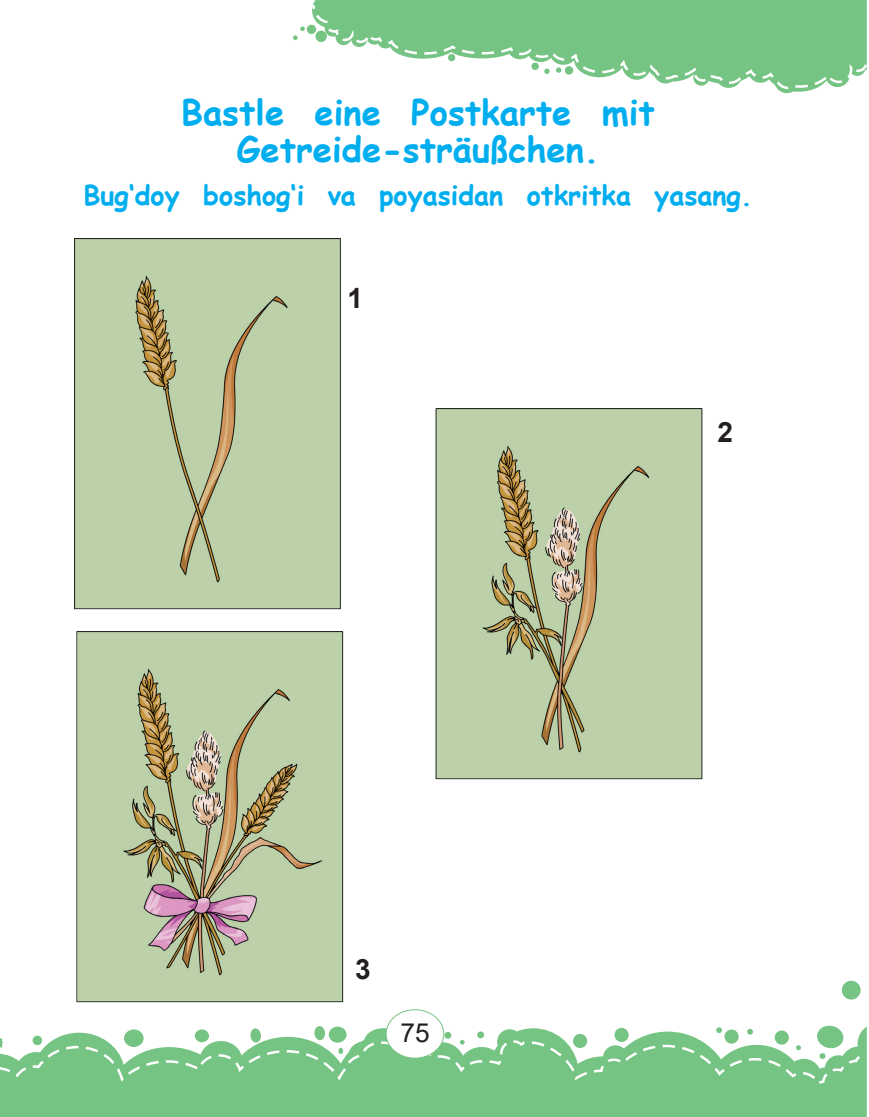
<style>
.page{position:relative;width:869px;height:1117px;background:#fff}
.page>*{position:absolute;margin:0;border:0;box-sizing:border-box;transform-origin:0 0}
.t1{font:700 34.65px/37.8px "Comic Sans MS";color:#00aeef;text-align:center}
.t2{font:700 28px "Arial";color:#231f20}
.t3{font:700 26.95px "Comic Sans MS";color:#00aeef}
.t4{font:26.25px "Arial";color:#231f20}
</style>
<div class="page">
<svg style="left:0;top:1038px;width:2px;height:78px"></svg>
<svg style="left:2px;top:980px;width:864px;height:136px"></svg>
<svg style="left:2px;top:1036px;width:865px;height:49px"></svg>
<div style="left:307px;top:25px;width:9px;height:9px;background:#76c484;border-radius:50%"></div>
<svg style="left:293px;top:26px;width:12px;height:14px"></svg>
<svg style="left:313px;top:0;width:553px;height:93px;fill:#76c484"></svg>
<svg style="left:311px;top:3px;width:556px;height:87px"></svg>
<div style="left:386px;top:1009px;width:57px;height:48px;background:#fff;border-radius:50%"></div>
<div style="left:385px;top:1008px;width:59px;height:50px;border:1px solid #76c484;border-radius:50%"></div>
<img style="left:74px;top:238px;width:267px;height:371px">
<img style="left:435px;top:408px;width:268px;height:371px">
<img style="left:74px;top:631px;width:269px;height:371px">
<p class="t1" style="left:181px;top:92px;width:475px">Bastle eine Postkarte mit<br>Getreide-sträußchen.</p>
<p class="t3" style="left:83px;top:175px;width:670px">Bug‘doy boshog‘i va poyasidan otkritka yasang.</p>
<p class="t2" style="left:347px;top:279px;width:17px">1</p>
<p class="t2" style="left:355px;top:948px;width:17px">3</p>
<p class="t4" style="left:400px;top:1014px;width:31px">75</p>
<p class="t2" style="left:717px;top:412px;width:17px">2</p>
</div>
